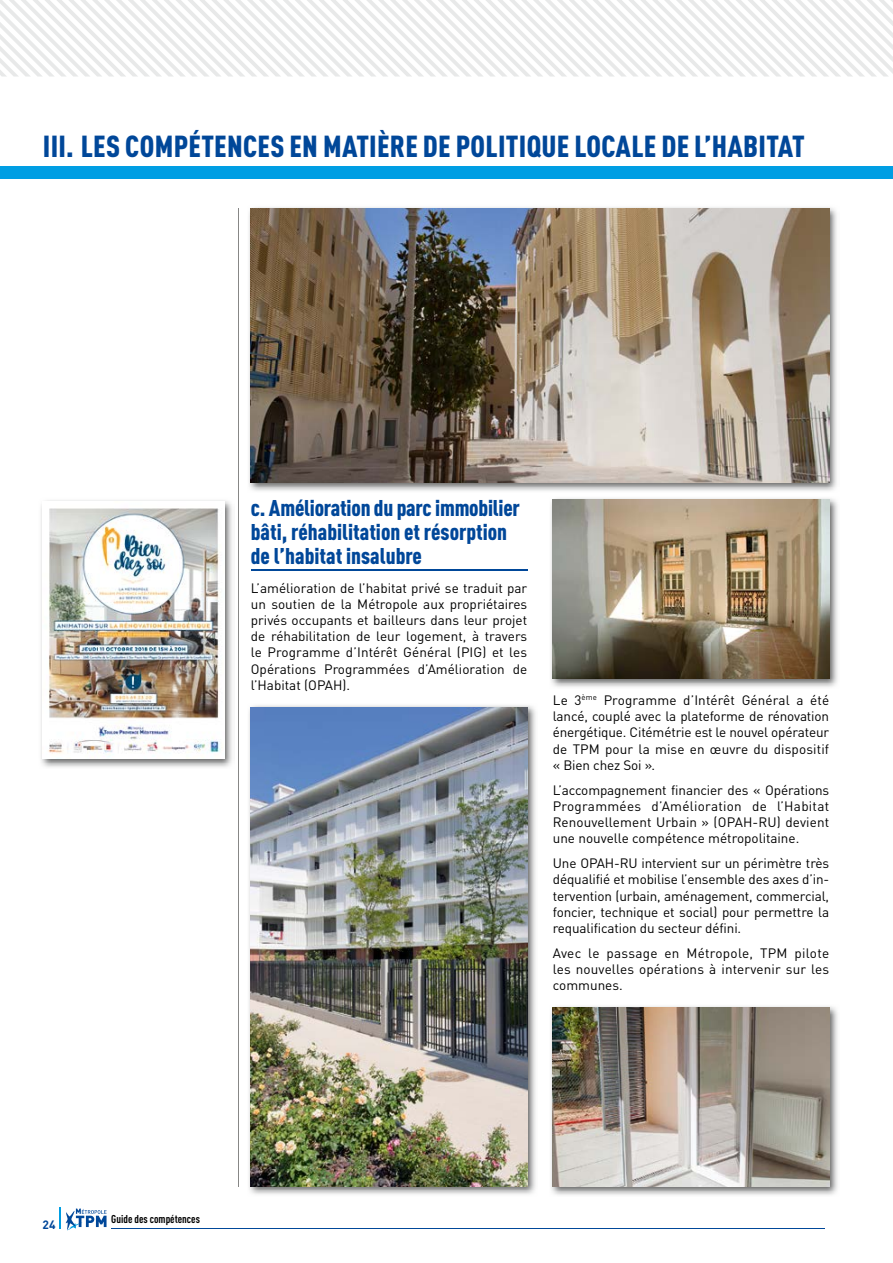
<style>
.page{position:relative;width:893px;height:1263px;background:#fff}
.page>*{position:absolute;margin:0;border:0;box-sizing:border-box;transform-origin:0 0}
.t1{font:900 condensed 30px "DIN Pro";letter-spacing:.01em;color:#004799}
.t2{font:900 condensed 22.5px/24px "DIN Pro";color:#004799}
.t3{font:13.5px/16.2px "DIN Pro";color:#000;text-align:justify}
.t4{font:700 12px "DIN Pro";color:#004799}
.t5{font:700 condensed 11.25px "DIN Pro";color:#000}
</style>
<div class="page">
<svg style="left:66px;top:1208px;width:41px;height:22px"></svg>
<hr style="left:112px;top:1228px;width:713px;height:1px;background:#004799">
<svg style="left:59px;top:1208px;width:1px;height:21px"></svg>
<svg style="left:0;top:0;width:893px;height:77px"></svg>
<div style="left:0;top:166px;width:893px;height:13px;background:#009ee3"></div>
<hr style="left:238px;top:208px;width:1px;height:978px;background:#878786">
<hr style="left:251px;top:569px;width:276px;height:2px;background:#004799">
<img style="left:551px;top:498px;width:287px;height:189px">
<img style="left:553px;top:500px;width:276px;height:178px">
<img style="left:41px;top:500px;width:191px;height:267px">
<img style="left:43px;top:502px;width:181px;height:257px">
<img style="left:249px;top:705px;width:287px;height:489px">
<img style="left:251px;top:707px;width:276px;height:479px">
<img style="left:551px;top:1006px;width:287px;height:189px">
<img style="left:553px;top:1008px;width:276px;height:178px">
<img style="left:249px;top:207px;width:588px;height:284px">
<img style="left:251px;top:208px;width:578px;height:275px">
<h1 class="t1" style="left:43px;top:123px;width:763px">III. LES COMPÉTENCES EN MATIÈRE DE POLITIQUE LOCALE DE L’HABITAT</h1>
<h2 class="t2" style="left:251px;top:494px;width:271px">c. Amélioration du parc immobilier bâti, réhabilitation et résorption de l’habitat insalubre</h2>
<p class="t3" style="left:251px;top:578px;width:278px">L’amélioration de l’habitat privé se traduit par un soutien de la Métropole aux propriétaires privés occupants et bailleurs dans leur projet de réhabilitation de leur logement, à travers le Programme d’Intérêt Général (PIG) et les Opérations Programmées d’Amélioration de l’Habitat (OPAH).</p>
<p class="t3" style="left:553px;top:691px;width:278px">Le 3<sup>ème</sup> Programme d’Intérêt Général a été lancé, couplé avec la plateforme de rénovation énergétique. Citémétrie est le nouvel opérateur de TPM pour la mise en œuvre du dispositif « Bien chez Soi ».</p>
<p class="t3" style="left:553px;top:780px;width:278px">L’accompagnement financier des « Opérations Programmées d’Amélioration de l’Habitat Renouvellement Urbain » (OPAH-RU) devient une nouvelle compétence métropolitaine.</p>
<p class="t3" style="left:553px;top:854px;width:278px">Une OPAH-RU intervient sur un périmètre très déqualifié et mobilise l’ensemble des axes d’in&shy;tervention (urbain, aménagement, commercial, foncier, technique et social) pour permettre la requalification du secteur défini.</p>
<p class="t3" style="left:553px;top:944px;width:278px">Avec le passage en Métropole, TPM pilote les nouvelles opérations à intervenir sur les communes.</p>
<p class="t4" style="left:43px;top:1214px;width:15px">24</p>
<p class="t5" style="left:111px;top:1210px;width:90px">Guide des compétences</p>
</div>
